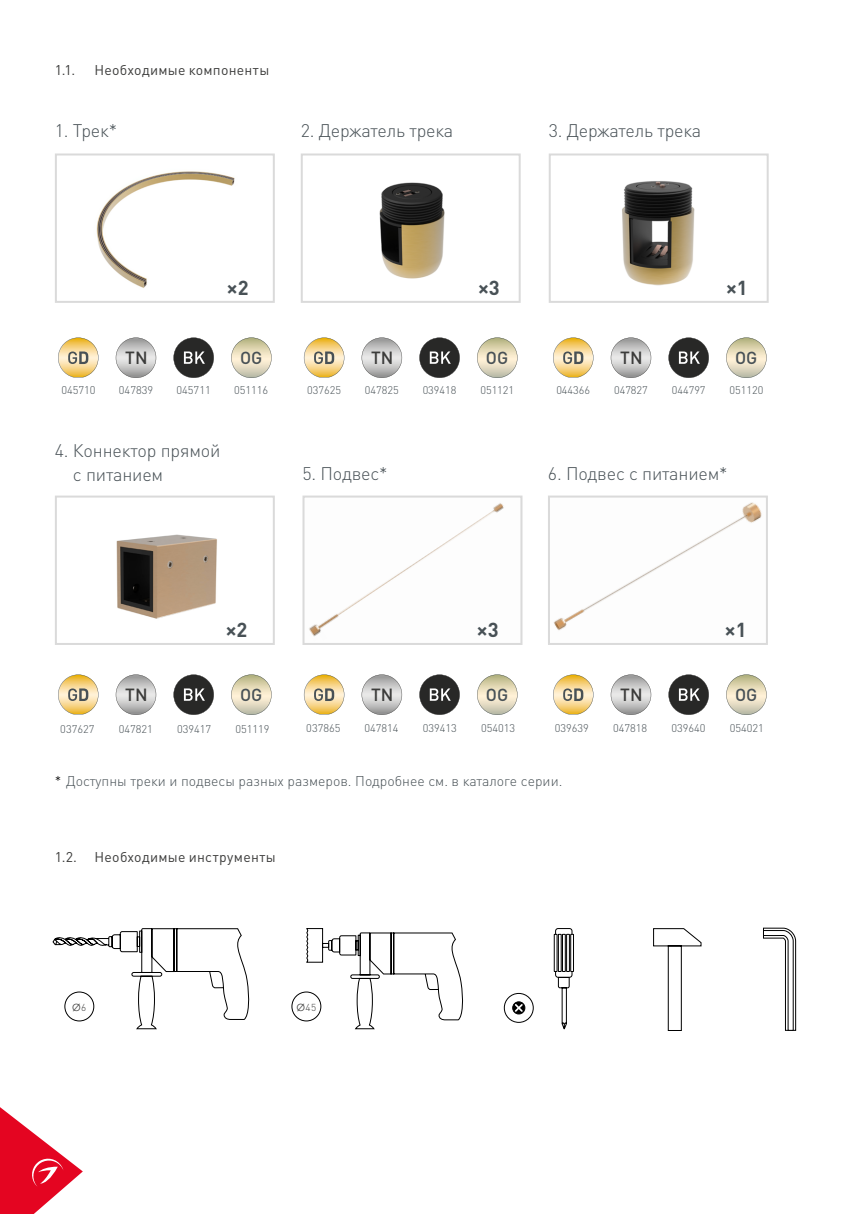
<style>
.page{position:relative;width:851px;height:1214px;background:#fff}
.page>*{position:absolute;margin:0;border:0;box-sizing:border-box;transform-origin:0 0}
.t1{font:700 20px "DIN Pro";color:#485156}
.t2{font:300 18px/24px "DIN Pro";letter-spacing:-.01em;color:#485156}
.t3{font:500 17.4px "DIN Pro";color:#3c3c3b}
.t4{font:500 17.2px "DIN Pro";color:#485156}
.t5{font:300 14px "DIN Pro";color:#485156}
.t6{font:14px "DIN Pro";letter-spacing:.02em;color:#3c3c3b}
.t7{font:300 11px "DIN Pro";color:#485156}
.t8{font:300 10px "DIN Pro";color:#3c3c3b}
.t9{font:10px "Century Gothic";color:#3c3c3b}
.s1{color:#000}
.s2{font-family:"DIN Pro";font-weight:300}
.s3{font-family:"Century Gothic";font-weight:400}
</style>
<div class="page">
<svg style="left:52px;top:928px;width:198px;height:101px"></svg>
<svg style="left:653px;top:928px;width:48px;height:102px"></svg>
<svg style="left:306px;top:928px;width:157px;height:101px"></svg>
<svg style="left:763px;top:927px;width:33px;height:103px"></svg>
<div style="left:555px;top:928px;width:17px;height:49px;border:1px solid #000;border-radius:3px"></div>
<div style="left:570px;top:933px;width:3px;height:38px;border:1px solid #000"></div>
<div style="left:566px;top:933px;width:3px;height:38px;border:1px solid #000"></div>
<div style="left:562px;top:933px;width:3px;height:38px;border:1px solid #000"></div>
<div style="left:558px;top:933px;width:3px;height:38px;border:1px solid #000"></div>
<div style="left:554px;top:933px;width:3px;height:38px;border:1px solid #000"></div>
<svg style="left:557px;top:976px;width:12px;height:54px"></svg>
<div style="left:65px;top:991px;width:29px;height:30px;border:1px solid #000;border-radius:50%"></div>
<div style="left:291px;top:991px;width:30px;height:30px;border:1px solid #000;border-radius:50%"></div>
<div style="left:504px;top:993px;width:29px;height:29px;border:1px solid #000;border-radius:50%"></div>
<svg style="left:512px;top:1001px;width:13px;height:12px"></svg>
<div style="left:512px;top:1001px;width:13px;height:13px;border:1px solid #000;border-radius:50%"></div>
<svg style="left:514px;top:1003px;width:8px;height:8px"></svg>
<img style="left:96px;top:171px;width:139px;height:117px">
<div style="left:55px;top:153px;width:220px;height:150px;border:2px solid #dadada"></div>
<img style="left:309px;top:503px;width:195px;height:134px">
<div style="left:302px;top:495px;width:220px;height:150px;border:2px solid #dadada"></div>
<img style="left:379px;top:182px;width:66px;height:97px">
<div style="left:301px;top:153px;width:219px;height:150px;border:2px solid #dadada"></div>
<img style="left:553px;top:502px;width:209px;height:129px">
<div style="left:548px;top:495px;width:219px;height:150px;border:2px solid #dadada"></div>
<img style="left:622px;top:181px;width:73px;height:105px">
<div style="left:548px;top:153px;width:220px;height:150px;border:2px solid #dadada"></div>
<img style="left:116px;top:534px;width:101px;height:85px">
<div style="left:55px;top:495px;width:220px;height:150px;border:2px solid #dadada"></div>
<svg style="left:173px;top:337px;width:41px;height:41px"></svg>
<svg style="left:173px;top:674px;width:41px;height:41px"></svg>
<svg style="left:419px;top:337px;width:40px;height:41px"></svg>
<svg style="left:419px;top:674px;width:40px;height:41px"></svg>
<svg style="left:668px;top:337px;width:40px;height:41px"></svg>
<svg style="left:668px;top:674px;width:40px;height:41px"></svg>
<svg style="left:116px;top:337px;width:40px;height:41px"></svg>
<svg style="left:116px;top:674px;width:40px;height:41px"></svg>
<svg style="left:361px;top:337px;width:41px;height:41px"></svg>
<svg style="left:361px;top:674px;width:41px;height:41px"></svg>
<svg style="left:610px;top:337px;width:41px;height:41px"></svg>
<svg style="left:610px;top:674px;width:41px;height:41px"></svg>
<svg style="left:58px;top:337px;width:40px;height:41px"></svg>
<svg style="left:58px;top:674px;width:40px;height:41px"></svg>
<svg style="left:304px;top:337px;width:40px;height:41px"></svg>
<svg style="left:304px;top:674px;width:40px;height:41px"></svg>
<svg style="left:553px;top:337px;width:40px;height:41px"></svg>
<svg style="left:553px;top:674px;width:40px;height:41px"></svg>
<svg style="left:231px;top:337px;width:40px;height:41px"></svg>
<svg style="left:231px;top:674px;width:40px;height:41px"></svg>
<svg style="left:477px;top:337px;width:40px;height:41px"></svg>
<svg style="left:477px;top:674px;width:40px;height:41px"></svg>
<svg style="left:726px;top:337px;width:40px;height:41px"></svg>
<svg style="left:726px;top:674px;width:40px;height:41px"></svg>
<svg style="left:0;top:1107px;width:83px;height:106px"></svg>
<p class="t6" style="left:55px;top:61px;width:22px">1.1.</p>
<p class="t6" style="left:95px;top:61px;width:176px">Необходимые компоненты</p>
<h2 class="t2" style="left:55px;top:118px;width:64px">1. Трек*</h2>
<h2 class="t2" style="left:301px;top:118px;width:154px">2. Держатель трека</h2>
<h2 class="t2" style="left:548px;top:118px;width:154px">3. Держатель трека</h2>
<h3 class="t3" style="left:125px;top:345px;width:24px">TN</h3>
<h1 class="t1" style="left:227px;top:274px;width:23px">×2</h1>
<h1 class="t1" style="left:478px;top:274px;width:23px">×3</h1>
<h1 class="t1" style="left:726px;top:274px;width:23px">×1</h1>
<h3 class="t4" style="left:240px;top:346px;width:24px">OG</h3>
<h3 class="t3" style="left:371px;top:345px;width:24px">TN</h3>
<h3 class="t4" style="left:486px;top:346px;width:24px">OG</h3>
<h3 class="t3" style="left:620px;top:345px;width:24px">TN</h3>
<h3 class="t4" style="left:735px;top:346px;width:24px">OG</h3>
<p class="t7" style="left:61px;top:382px;width:36px">045710</p>
<p class="t7" style="left:119px;top:382px;width:36px">047839</p>
<p class="t7" style="left:176px;top:382px;width:36px">045711</p>
<p class="t7" style="left:234px;top:382px;width:36px">051116</p>
<p class="t7" style="left:307px;top:382px;width:35px">037625</p>
<p class="t7" style="left:365px;top:382px;width:35px">047825</p>
<p class="t7" style="left:422px;top:382px;width:35px">039418</p>
<p class="t7" style="left:480px;top:382px;width:35px">051121</p>
<h2 class="t2" style="left:73px;top:438px;width:149px;text-indent:-18px">4. Коннектор прямой c питанием</h2>
<h2 class="t2" style="left:302px;top:460px;width:87px">5. Подвес*</h2>
<p class="t7" style="left:556px;top:382px;width:35px">044366</p>
<p class="t7" style="left:614px;top:382px;width:35px">047827</p>
<p class="t7" style="left:671px;top:382px;width:35px">044797</p>
<p class="t7" style="left:729px;top:382px;width:35px">051120</p>
<h2 class="t2" style="left:548px;top:460px;width:181px">6. Подвес с питанием*</h2>
<h3 class="t3" style="left:125px;top:682px;width:24px">TN</h3>
<h1 class="t1" style="left:226px;top:616px;width:23px">×2</h1>
<h1 class="t1" style="left:477px;top:616px;width:23px">×3</h1>
<h1 class="t1" style="left:724px;top:616px;width:23px">×1</h1>
<h3 class="t4" style="left:240px;top:683px;width:24px">OG</h3>
<h3 class="t3" style="left:371px;top:682px;width:24px">TN</h3>
<h3 class="t4" style="left:486px;top:683px;width:24px">OG</h3>
<h3 class="t3" style="left:620px;top:682px;width:24px">TN</h3>
<h3 class="t4" style="left:735px;top:683px;width:24px">OG</h3>
<p class="t7" style="left:60px;top:721px;width:36px">037627</p>
<p class="t7" style="left:119px;top:721px;width:36px">047821</p>
<p class="t7" style="left:177px;top:721px;width:36px">039417</p>
<p class="t7" style="left:235px;top:721px;width:36px">051119</p>
<p class="t7" style="left:306px;top:721px;width:36px">037865</p>
<p class="t7" style="left:364px;top:721px;width:36px">047814</p>
<p class="t7" style="left:422px;top:721px;width:36px">039413</p>
<p class="t7" style="left:481px;top:721px;width:36px">054013</p>
<p class="t7" style="left:554px;top:721px;width:36px">039639</p>
<p class="t7" style="left:613px;top:721px;width:36px">047818</p>
<p class="t7" style="left:671px;top:721px;width:36px">039640</p>
<p class="t7" style="left:729px;top:721px;width:36px">054021</p>
<p class="t5" style="left:55px;top:771px;width:509px"><span class="s1">*</span> Доступны треки и подвесы разных размеров. Подробнее см. в каталоге серии.</p>
<p class="t6" style="left:55px;top:847px;width:24px">1.2.</p>
<p class="t6" style="left:95px;top:847px;width:183px">Необходимые инструменты</p>
<p class="t9" style="left:72px;top:1000px;width:16px">Ø<span class="s2">6</span></p>
<p class="t8" style="left:296px;top:1000px;width:21px"><span class="s3">Ø</span>45</p>
</div>
